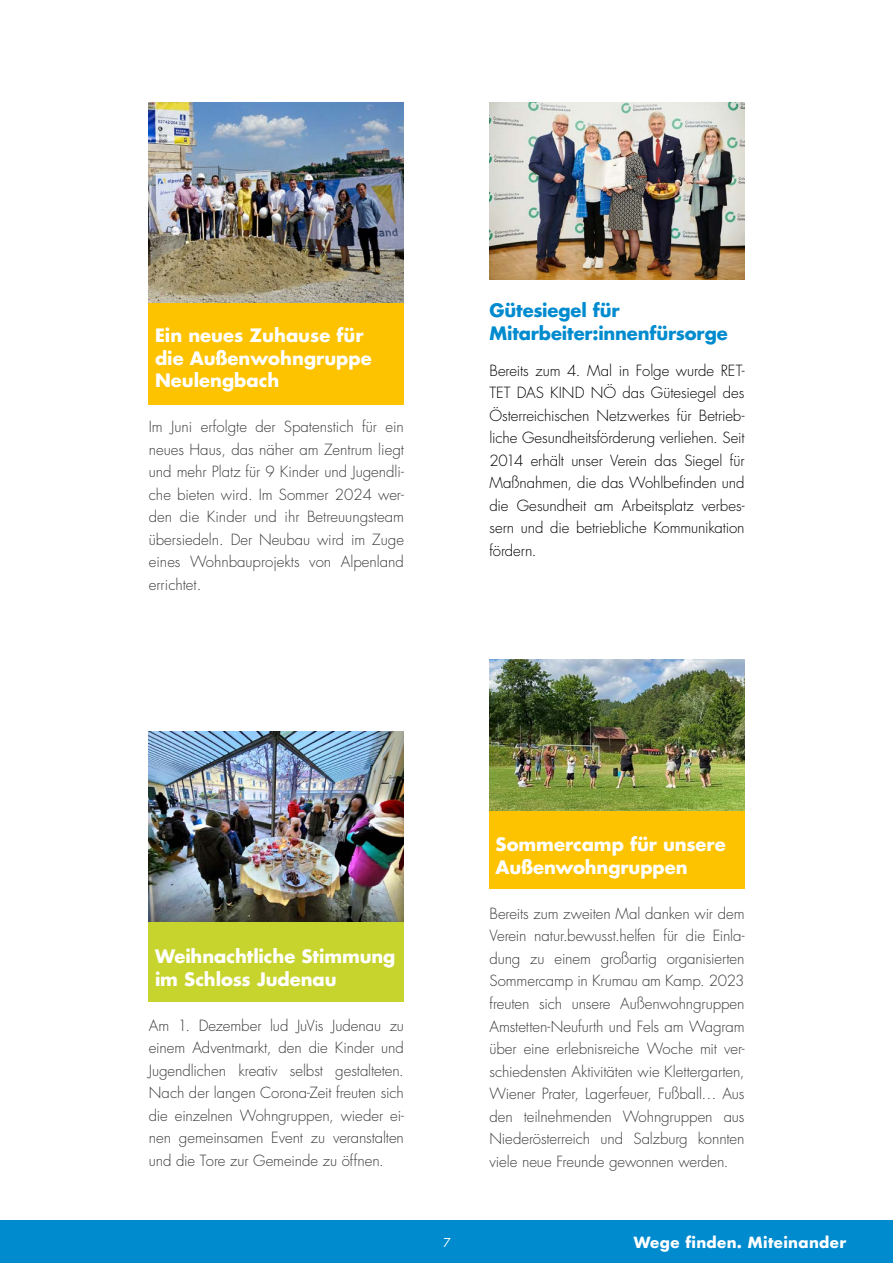
<style>
.page{position:relative;width:893px;height:1263px;background:#fff}
.page>*{position:absolute;margin:0;border:0;box-sizing:border-box;transform-origin:0 0}
.t1{font:700 18px/22.5px "Futura";color:#fff}
.t2{font:700 18px/22.5px "Futura";letter-spacing:-.005em;color:#008bcf}
.t3{font:300 15px/22.5px "Futura";color:#3a3a39;text-align:justify}
.t4{font:300 15px/22.5px "Futura";letter-spacing:-.005em;color:#000;text-align:justify}
.t5{font:700 15px "Futura";letter-spacing:.025em;color:#fff}
.t6{font:12px "Futura";color:#fff}
</style>
<div class="page">
<div style="left:0;top:1220px;width:893px;height:43px;background:#008bcf"></div>
<img style="left:149px;top:732px;width:255px;height:191px">
<div style="left:149px;top:923px;width:255px;height:79px;background:#c7d42d"></div>
<img style="left:489px;top:102px;width:256px;height:177px">
<div style="left:489px;top:810px;width:256px;height:78px;background:#fdc300"></div>
<img style="left:490px;top:659px;width:255px;height:151px">
<div style="left:149px;top:302px;width:255px;height:102px;background:#fdc300"></div>
<img style="left:149px;top:102px;width:255px;height:200px">
<p class="t1" style="left:155px;top:324px;width:218px">Ein neues Zuhause für die Außenwohngruppe<br>Neulengbach</p>
<p class="t3" style="left:149px;top:416px;width:257px">Im Juni erfolgte der Spatenstich für ein neues Haus, das näher am Zentrum liegt und mehr Platz für 9 Kinder und Jugendli&shy;che bieten wird. Im Sommer 2024 wer&shy;den die Kinder und ihr Betreuungsteam übersiedeln. Der Neubau wird im Zuge eines Wohnbauprojekts von Alpenland errichtet.</p>
<p class="t2" style="left:489px;top:299px;width:240px">Gütesiegel für<br>Mitarbeiter:innenfürsorge</p>
<p class="t4" style="left:489px;top:360px;width:257px">Bereits zum 4. Mal in Folge wurde RET-TET DAS KIND NÖ das Gütesiegel des Österreichischen Netzwerkes für Betrieb&shy;liche Gesundheitsförderung verliehen. Seit 2014 erhält unser Verein das Siegel für Maßnahmen, die das Wohlbefinden und die Gesundheit am Arbeitsplatz verbes&shy;sern und die betriebliche Kommunikation fördern.</p>
<p class="t1" style="left:155px;top:945px;width:242px">Weihnachtliche Stimmung im Schloss Judenau</p>
<p class="t3" style="left:149px;top:1014px;width:257px">Am 1. Dezember lud JuVis Judenau zu einem Adventmarkt, den die Kinder und Jugendlichen kreativ selbst gestalteten.<br>Nach der langen Corona-Zeit freuten sich die einzelnen Wohngruppen, wieder ei&shy;nen gemeinsamen Event zu veranstalten und die Tore zur Gemeinde zu öffnen.</p>
<p class="t1" style="left:496px;top:833px;width:232px">Sommercamp für unsere<br>Außenwohngruppen</p>
<p class="t3" style="left:489px;top:903px;width:257px">Bereits zum zweiten Mal danken wir dem Verein natur.bewusst.helfen für die Einla&shy;dung zu einem großartig organisierten Sommercamp in Krumau am Kamp. 2023 freuten sich unsere Außenwohngruppen Amstetten-Neufurth und Fels am Wagram über eine erlebnisreiche Woche mit ver&shy;schiedensten Aktivitäten wie Klettergarten, Wiener Prater, Lagerfeuer, Fußball… Aus den teilnehmenden Wohngruppen aus Niederösterreich und Salzburg konnten viele neue Freunde gewonnen werden.</p>
<p class="t6" style="left:443px;top:1235px;width:9px">7</p>
<p class="t5" style="left:634px;top:1232px;width:214px">Wege finden. Miteinander</p>
</div>
